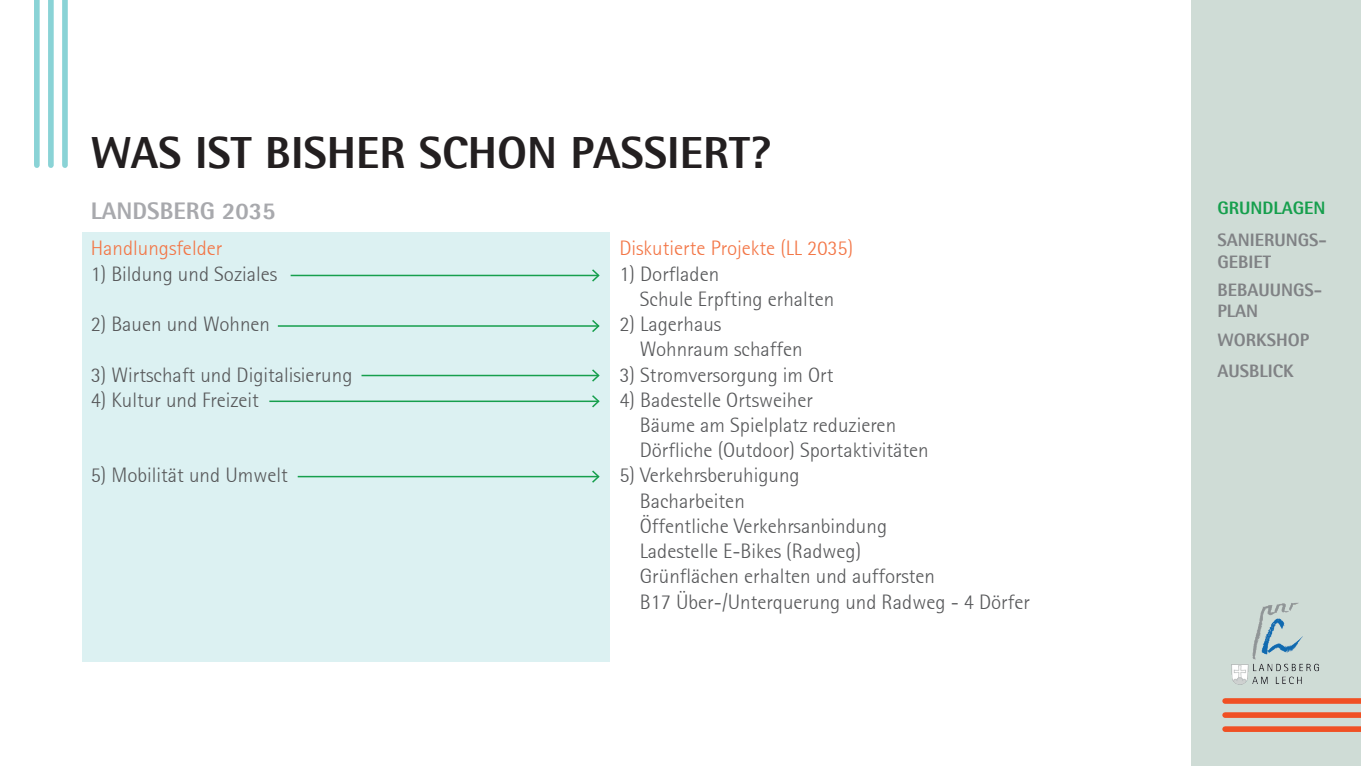
<style>
.page{position:relative;width:1361px;height:766px;background:#fff}
.page>*{position:absolute;margin:0;border:0;box-sizing:border-box;transform-origin:0 0}
.t1{font:800 45px "Agfa Rotis Semisans";color:#231f20}
.t2{font:800 24px "Agfa Rotis Semisans";color:#a8a9ad}
.t3{font:300 21px/25.2px "Rotis Semi Sans 45";color:#57585a}
.t4{font:300 21px "Rotis Semi Sans 45";color:#f37545}
.t5{font:800 18px/21.6px "Agfa Rotis Semisans";color:#808285}
.t6{font:800 18px "Agfa Rotis Semisans";color:#169f4d}
</style>
<div class="page">
<div style="left:1192px;top:0;width:169px;height:765px;background:#cfdcd6"></div>
<div style="left:62px;top:0;width:6px;height:165px;background:#8ad3d6"></div>
<div style="left:48px;top:0;width:6px;height:165px;background:#8ad3d6"></div>
<div style="left:34px;top:0;width:6px;height:165px;background:#8ad3d6"></div>
<div style="left:1225px;top:698px;width:136px;height:5px;background:#f05024"></div>
<div style="left:1225px;top:712px;width:136px;height:5px;background:#f05024"></div>
<div style="left:1225px;top:726px;width:136px;height:5px;background:#f05024"></div>
<img style="left:1231px;top:602px;width:88px;height:83px">
<div style="left:82px;top:232px;width:527px;height:429px;background:#dcf1f2"></div>
<hr style="left:291px;top:274px;width:307px;height:2px;background:#169f4d">
<svg style="left:590px;top:269px;width:10px;height:13px"></svg>
<hr style="left:361px;top:374px;width:237px;height:2px;background:#169f4d">
<svg style="left:590px;top:369px;width:10px;height:13px"></svg>
<hr style="left:278px;top:325px;width:320px;height:1px;background:#169f4d">
<svg style="left:590px;top:320px;width:10px;height:12px"></svg>
<hr style="left:269px;top:400px;width:329px;height:2px;background:#169f4d">
<svg style="left:590px;top:395px;width:10px;height:13px"></svg>
<hr style="left:298px;top:475px;width:300px;height:2px;background:#169f4d">
<svg style="left:590px;top:470px;width:10px;height:13px"></svg>
<h1 class="t1" style="left:91px;top:124px;width:681px">WAS IST BISHER SCHON PASSIERT?</h1>
<p class="t2" style="left:91px;top:195px;width:186px">LANDSBERG 2035</p>
<p class="t4" style="left:91px;top:236px;width:133px">Handlungsfelder</p>
<p class="t4" style="left:619px;top:236px;width:235px">Diskutierte Projekte (LL 2035)</p>
<p class="t3" style="left:91px;top:261px;width:188px">1) Bildung und Soziales</p>
<p class="t3" style="left:91px;top:311px;width:181px">2) Bauen und Wohnen</p>
<p class="t3" style="left:91px;top:362px;width:263px">3) Wirtschaft und Digitalisierung</p>
<p class="t3" style="left:91px;top:387px;width:170px">4) Kultur und Freizeit</p>
<p class="t3" style="left:91px;top:462px;width:199px">5) Mobilität und Umwelt</p>
<p class="t3" style="left:640px;top:261px;width:196px;text-indent:-20px">1) Dorfladen<br>Schule Erpfting erhalten</p>
<p class="t3" style="left:640px;top:311px;width:164px;text-indent:-20px">2) Lagerhaus<br>Wohnraum schaffen</p>
<p class="t3" style="left:619px;top:362px;width:216px">3) Stromversorgung im Ort</p>
<p class="t3" style="left:640px;top:387px;width:290px;text-indent:-20px">4) Badestelle Ortsweiher<br>Bäume am Spielplatz reduzieren<br>Dörfliche (Outdoor) Sportaktivitäten</p>
<p class="t3" style="left:640px;top:462px;width:392px;text-indent:-20px">5) Verkehrsberuhigung<br>Bacharbeiten<br>Öffentliche Verkehrsanbindung<br>Ladestelle E-Bikes (Radweg)<br>Grünflächen erhalten und aufforsten<br>B17 Über-/Unterquerung und Radweg - 4 Dörfer</p>
<p class="t6" style="left:1217px;top:197px;width:110px">GRUNDLAGEN</p>
<p class="t5" style="left:1217px;top:229px;width:111px">SANIERUNGS-<br>GEBIET</p>
<p class="t5" style="left:1217px;top:278px;width:106px">BEBAUUNGS-<br>PLAN</p>
<p class="t5" style="left:1217px;top:328px;width:93px">WORKSHOP</p>
<p class="t5" style="left:1217px;top:360px;width:78px">AUSBLICK</p>
</div>
